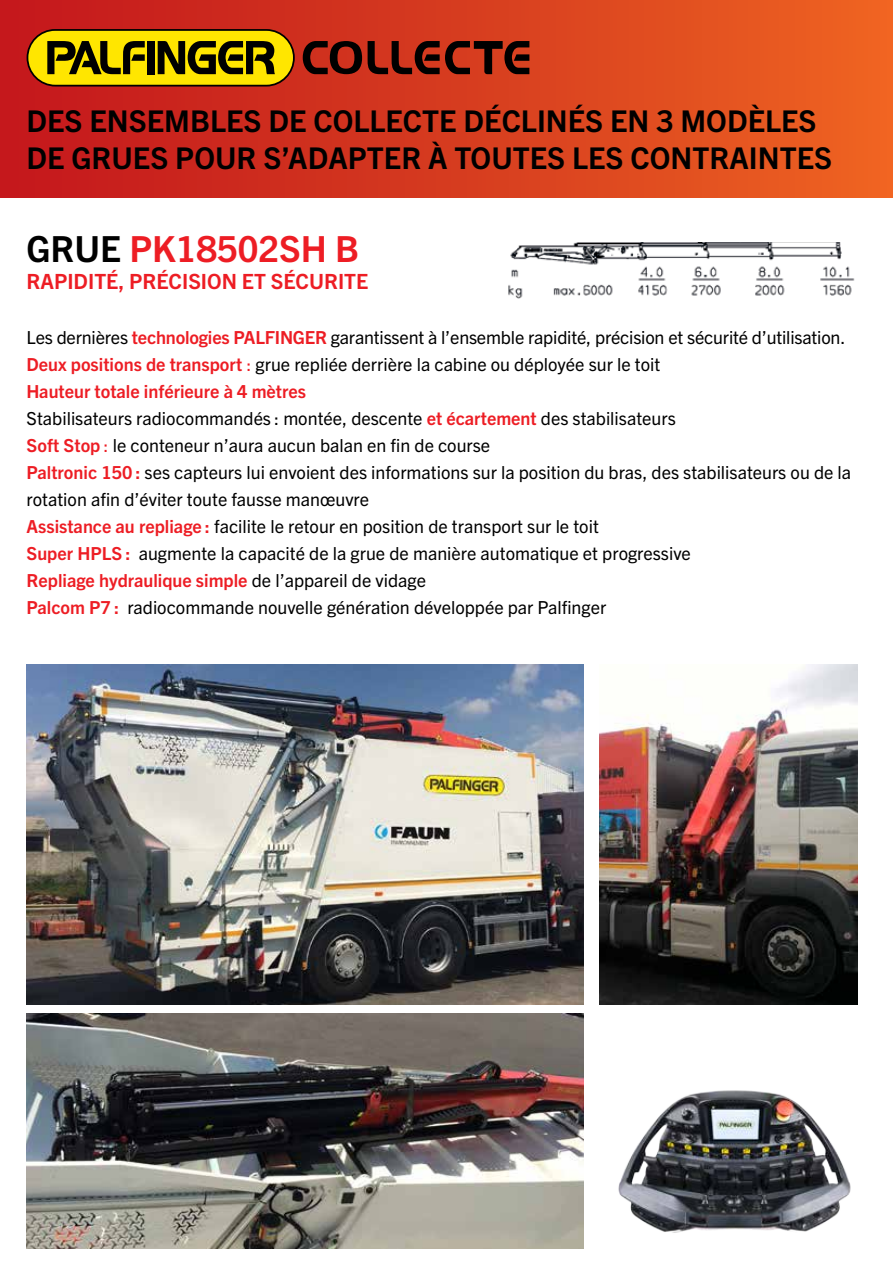
<style>
.page{position:relative;width:893px;height:1263px;background:#fff}
.page>*{position:absolute;margin:0;border:0;box-sizing:border-box;transform-origin:0 0}
.t1{font:700 36px "Trade Gothic Next LT Pro";color:#ed1d24}
.t2{font:700 30px/37.5px "Trade Gothic Next LT Pro";color:#000}
.t3{font:700 21px "Trade Gothic Next LT Pro";color:#ed1d24}
.t4{font:18px/27px "Trade Gothic Next LT Pro";color:#000}
.s1{color:#000}
.s2{font-weight:700;color:#ed1d24}
.s3{color:#ed1d24}
</style>
<div class="page">
<div style="left:0;top:0;width:893px;height:198px;background:linear-gradient(to right,#c1151c,#ed6322)"></div>
<img style="left:27px;top:664px;width:557px;height:341px">
<img style="left:508px;top:243px;width:347px;height:56px">
<img style="left:618px;top:1090px;width:233px;height:143px">
<img style="left:27px;top:1013px;width:557px;height:235px">
<img style="left:600px;top:664px;width:258px;height:341px">
<svg style="left:27px;top:29px;width:268px;height:58px;background:#a38b01"></svg>
<svg style="left:303px;top:41px;width:59px;height:33px;background:#67180e"></svg>
<svg style="left:368px;top:41px;width:161px;height:33px;background:#742010"></svg>
<h2 class="t2" style="left:27px;top:100px;width:807px">DES ENSEMBLES DE COLLECTE DÉCLINéS EN 3 MODÈLES<br>DE GRUES POUR S’ADAPTER À TOUTES LES CONTRAINTES</h2>
<h1 class="t1" style="left:27px;top:224px;width:334px"><span class="s1">GRUE</span> PK18502SH B</h1>
<p class="t3" style="left:27px;top:267px;width:343px">RAPIDITÉ, PRÉCISION ET SÉCURITE</p>
<p class="t4" style="left:27px;top:323px;width:826px">Les dernières <span class="s2">technologies PALFINGER</span> garantissent à l’ensemble rapidité, précision et sécurité d’utilisation.<br><span class="s2">Deux positions de transport</span> <span class="s3">:</span> grue repliée derrière la cabine ou déployée sur le toit<br><span class="s2">Hauteur totale inférieure à 4 mètres<br></span>Stabilisateurs radiocommandés : montée, descente <span class="s2">et écartement</span> des stabilisateurs<br><span class="s2">Soft Stop</span> <span class="s3">:</span> le conteneur n’aura aucun balan en fin de course<br><span class="s2">Paltronic 150 :</span> ses capteurs lui envoient des informations sur la position du bras, des stabilisateurs ou de la rotation afin d’éviter toute fausse manœuvre<br><span class="s2">Assistance au repliage :</span> facilite le retour en position de transport sur le toit<br><span class="s2">Super HPLS :</span> augmente la capacité de la grue de manière automatique et progressive<br><span class="s2">Repliage hydraulique simple</span> de l’appareil de vidage<br><span class="s2">Palcom P7 :</span> radiocommande nouvelle génération développée par Palfinger</p>
</div>
